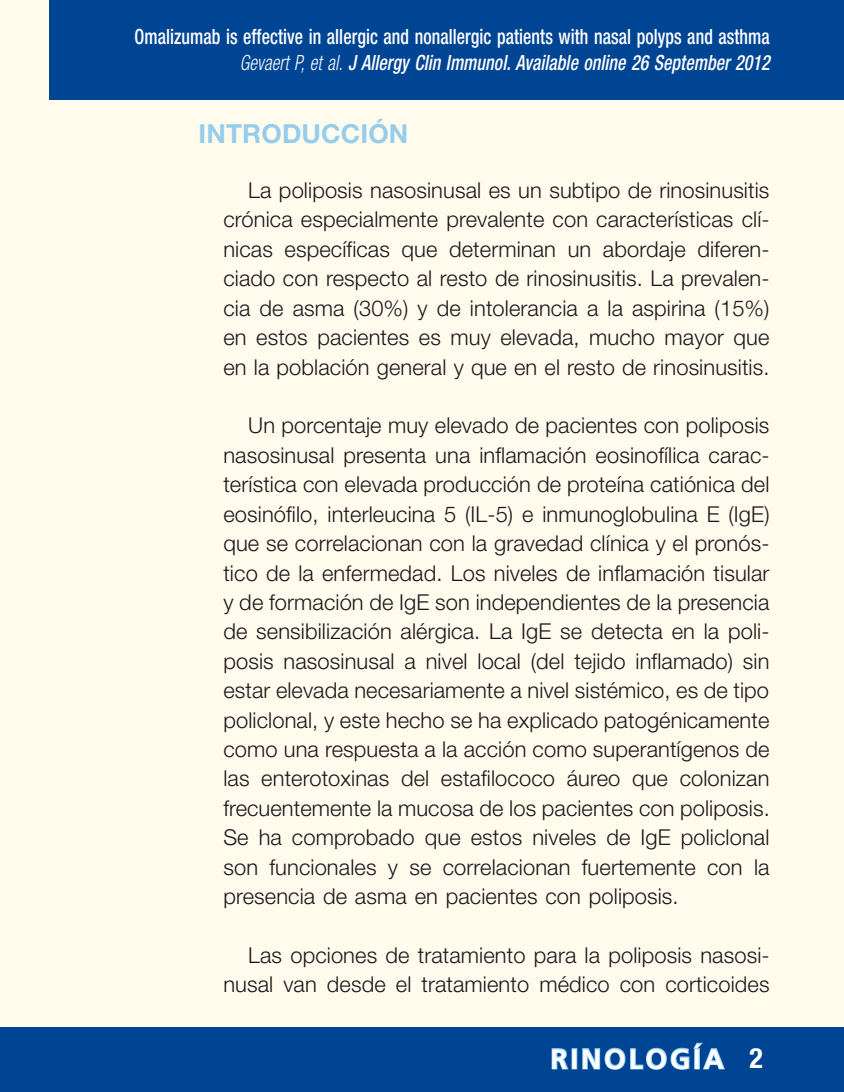
<style>
.page{position:relative;width:844px;height:1092px;background:#fff}
.page>*{position:absolute;margin:0;border:0;box-sizing:border-box;transform-origin:0 0}
.t1{font:700 28px "Frutiger LT Std";letter-spacing:.1em;color:#fff}
.t2{font:700 26.25px "Helvetica Neue LT Std";color:#96cdec}
.t3{font:300 21.88px/29.4px "Helvetica Neue LT Std";letter-spacing:.005em;color:#1a171c;text-align:justify}
.t4{font:500 condensed 21px/26.2px "Helvetica Neue LT Std";letter-spacing:.005em;color:#fff;text-align:right;scale:.85 1}
.s1{font-weight:300;font-style:italic}
.s2{font-style:italic}
.s3{font-family:"Helvetica Neue LT Std";font-stretch:condensed}
</style>
<div class="page">
<div style="left:0;top:0;width:843px;height:1091px;background:#fffcee"></div>
<div style="left:0;top:1027px;width:843px;height:64px;background:#004494"></div>
<div style="left:50px;top:0;width:793px;height:99px;background:#004494"></div>
<svg style="left:551px;top:1048px;width:18px;height:22px"></svg>
<div style="left:571px;top:1047px;width:6px;height:22px;border:2px solid #96cdec"></div>
<svg style="left:582px;top:1042px;width:143px;height:28px"></svg>
<p class="t4" style="left:134px;top:23px;width:748px">Omalizumab is effective in allergic and nonallergic patients with nasal polyps and asthma<br><span class="s1">Gevaert P, et al.</span> <span class="s2">J Allergy Clin Immunol. Available online 26 September 2012</span></p>
<p class="t2" style="left:198px;top:117px;width:28px">INTROD</p>
<p class="t2" style="left:301px;top:117px;width:33px">UCCI</p>
<p class="t2" style="left:368px;top:117px;width:38px">ÓN</p>
<p class="t3" style="left:223px;top:175px;width:547px;text-indent:25px">La poliposis nasosinusal es un subtipo de rinosinusitis crónica especialmente prevalente con características clí&shy;nicas específicas que determinan un abordaje diferen&shy;ciado con respecto al resto de rinosinusitis. La prevalen&shy;cia de asma (30%) y de intolerancia a la aspirina (15%) en estos pacientes es muy elevada, mucho mayor que en la población general y que en el resto de rinosinusitis.</p>
<p class="t3" style="left:223px;top:410px;width:547px;text-indent:25px">Un porcentaje muy elevado de pacientes con poliposis nasosinusal presenta una inflamación eosinofílica carac&shy;terística con elevada producción de proteína catiónica del eosinófilo, interleucina 5 (IL-5) e inmunoglobulina E (IgE) que se correlacionan con la gravedad clínica y el pronós&shy;tico de la enfermedad. Los niveles de inflamación tisular y de formación de IgE son independientes de la presencia de sensibilización alérgica. La IgE se detecta en la poli&shy;posis nasosinusal a nivel local (del tejido inflamado) sin estar elevada necesariamente a nivel sistémico, es de tipo policlonal, y este hecho se ha explicado patogénicamente como una respuesta a la acción como superantígenos de las enterotoxinas del estafilococo áureo que colonizan frecuentemente la mucosa de los pacientes con poliposis.<br>Se ha comprobado que estos niveles de IgE policlonal son funcionales y se correlacionan fuertemente con la presencia de asma en pacientes con poliposis.</p>
<p class="t3" style="left:223px;top:939px;width:547px;text-align:right">Las opciones de tratamiento para la poliposis nasosi&shy;nusal van desde el tratamiento médico con corticoides</p>
<p class="t1" style="left:550px;top:1042px;width:214px">RINOLOGÍA <span class="s3">2</span></p>
</div>
